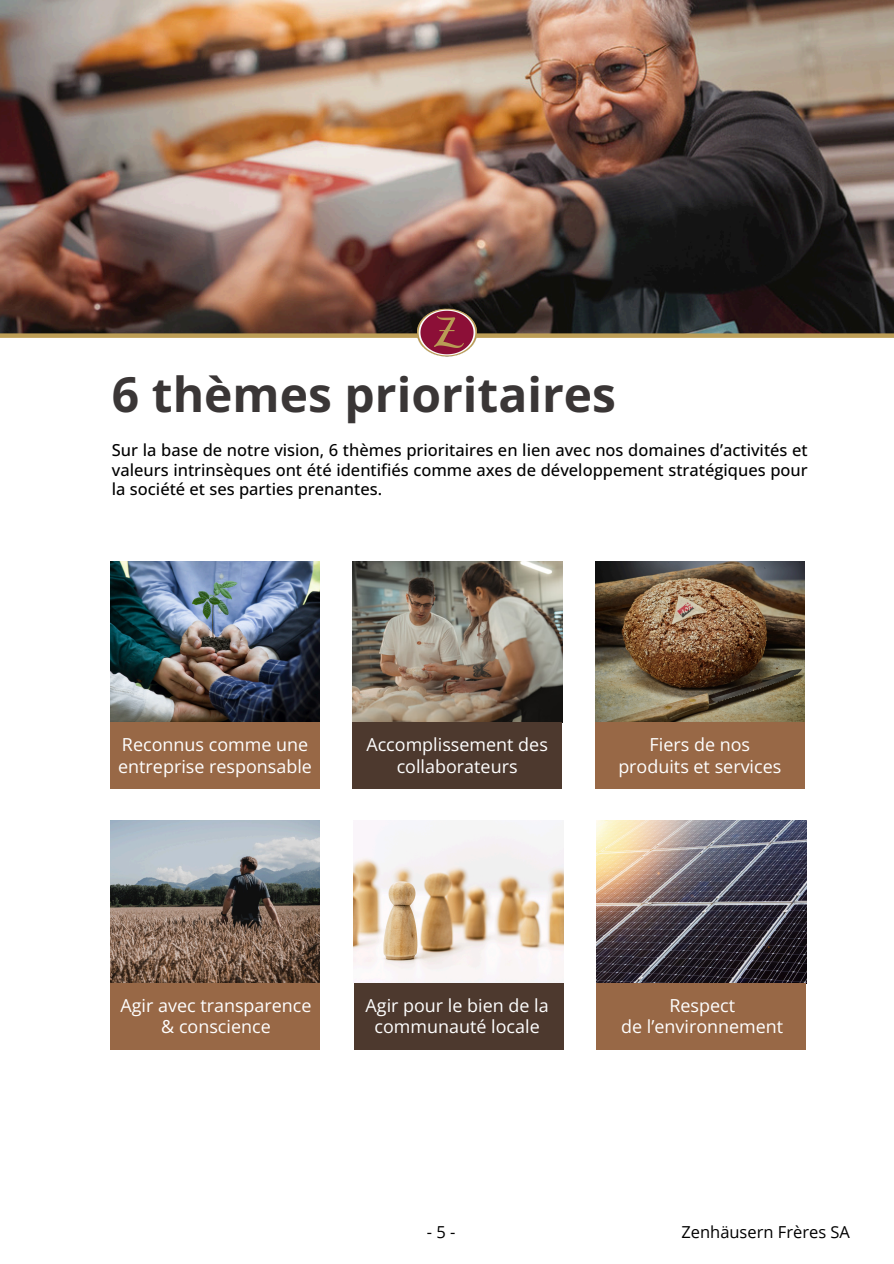
<style>
.page{position:relative;width:894px;height:1264px;background:#fff}
.page>*{position:absolute;margin:0;border:0;box-sizing:border-box;transform-origin:0 0}
.t1{font:700 48px "Open Sans";color:#3a3636}
.t2{font:18px/21.3px "Open Sans";color:#fff;text-align:center}
.t3{font:500 16.5px/19.2px "Open Sans";color:#000;text-align:justify}
.t4{font:16.5px "Open Sans";color:#000}
</style>
<div class="page">
<img style="left:0;top:0;width:893px;height:333px">
<img style="left:110px;top:561px;width:209px;height:161px">
<img style="left:352px;top:561px;width:210px;height:161px">
<img style="left:595px;top:561px;width:209px;height:161px">
<div style="left:110px;top:722px;width:210px;height:66px;background:#986846"></div>
<div style="left:352px;top:722px;width:210px;height:66px;background:#4d392e"></div>
<div style="left:595px;top:722px;width:209px;height:66px;background:#986846"></div>
<img style="left:110px;top:820px;width:209px;height:163px">
<img style="left:353px;top:830px;width:210px;height:152px">
<img style="left:596px;top:820px;width:209px;height:163px">
<div style="left:110px;top:983px;width:210px;height:66px;background:#986846"></div>
<div style="left:353px;top:983px;width:210px;height:66px;background:#4d392e"></div>
<div style="left:596px;top:983px;width:209px;height:66px;background:#986846"></div>
<div style="left:0;top:333px;width:893px;height:5px;background:#bd9e56"></div>
<img style="left:417px;top:302px;width:60px;height:55px">
<h1 class="t1" style="left:112px;top:361px;width:505px">6 thèmes prioritaires</h1>
<p class="t3" style="left:112px;top:440px;width:697px">Sur la base de notre vision, 6 thèmes prioritaires en lien avec nos domaines d’activités et valeurs intrinsèques ont été identifiés comme axes de développement stratégiques pour la société et ses parties prenantes.</p>
<p class="t2" style="left:118px;top:733px;width:195px;text-align:left">Reconnus comme une entreprise responsable</p>
<h2 class="t2" style="left:366px;top:733px;width:183px">Accomplissement des collaborateurs</h2>
<p class="t2" style="left:649px;top:733px;width:102px">Fiers de nos</p>
<p class="t2" style="left:618px;top:755px;width:164px">produits et services</p>
<p class="t2" style="left:120px;top:994px;width:193px">Agir avec transparence</p>
<p class="t2" style="left:161px;top:1015px;width:111px">&amp; conscience</p>
<p class="t2" style="left:365px;top:993px;width:184px">Agir pour le bien de la communauté locale</p>
<p class="t2" style="left:669px;top:993px;width:67px">Respect</p>
<p class="t2" style="left:621px;top:1015px;width:164px">de l’environnement</p>
<p class="t4" style="left:426px;top:1219px;width:30px">-5-</p>
<p class="t4" style="left:681px;top:1219px;width:170px">Zenhäusern Frères SA</p>
</div>
